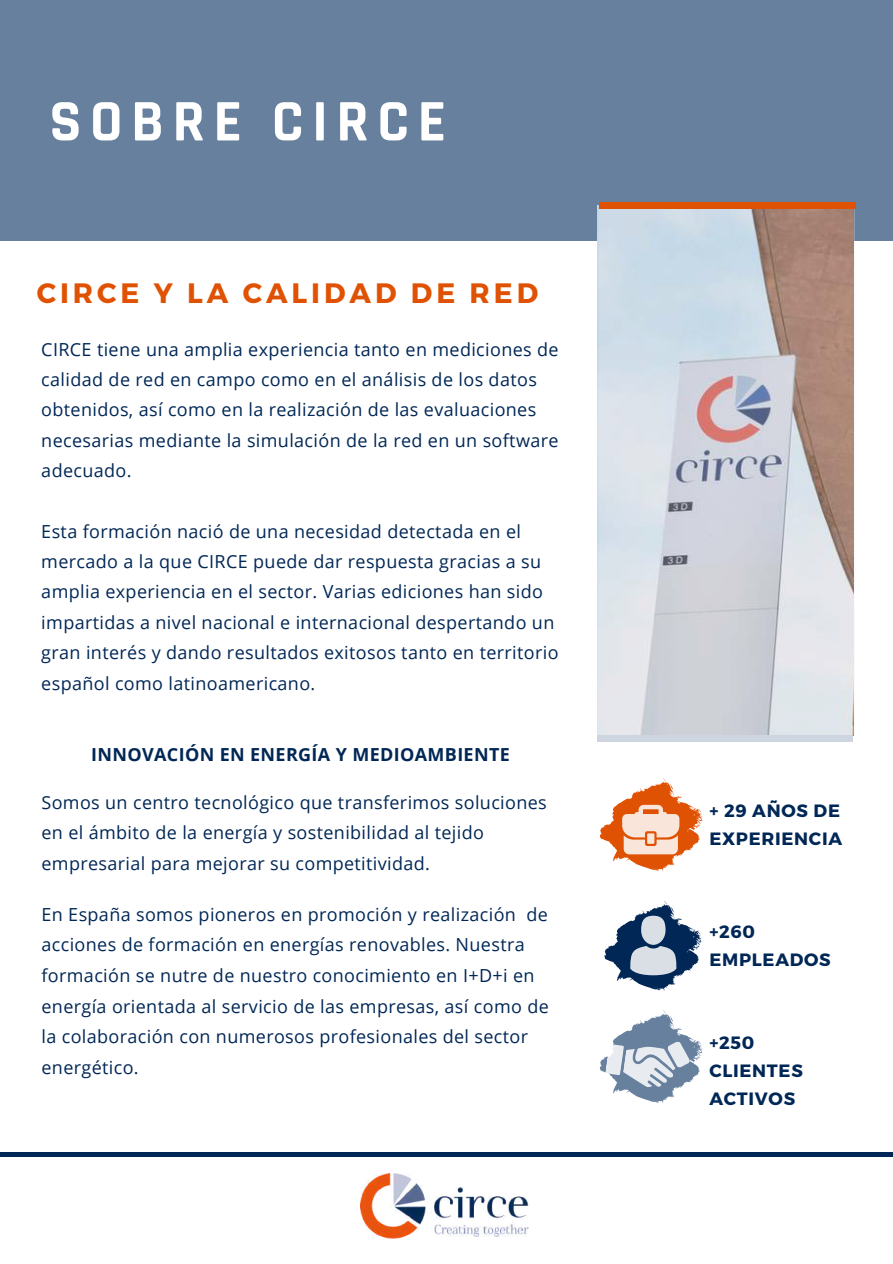
<style>
.page{position:relative;width:893px;height:1264px;background:#fff}
.page>*{position:absolute;margin:0;border:0;box-sizing:border-box;transform-origin:0 0}
.t1{font:700 59.55px "Rajdhani";letter-spacing:.14em;color:#fff}
.t2{font:700 28.05px "Montserrat";letter-spacing:.14em;color:#e05203}
.t3{font:18px/30.3px "Open Sans";letter-spacing:.02em;color:#002756}
.t4{font:700 18px "Open Sans";letter-spacing:.02em;color:#002756}
.t5{font:700 17.85px/28px "Montserrat";letter-spacing:.04em;color:#002756}
</style>
<div class="page">
<div style="left:0;top:0;width:892px;height:240px;background:#67809e"></div>
<hr style="left:0;top:1152px;width:892px;height:4px;background:#002756">
<img style="left:361px;top:1173px;width:168px;height:66px">
<svg style="left:599px;top:209px;width:255px;height:525px;background:#cac9ce"></svg>
<div style="left:597px;top:735px;width:255px;height:7px;background:#cdd5e0"></div>
<div style="left:599px;top:202px;width:256px;height:7px;background:#e05203"></div>
<svg style="left:604px;top:901px;width:98px;height:89px"></svg>
<svg style="left:599px;top:1010px;width:104px;height:93px"></svg>
<svg style="left:599px;top:778px;width:104px;height:93px"></svg>
<div style="left:647px;top:833px;width:7px;height:10px;background:#fae5da"></div>
<h1 class="t1" style="left:49px;top:85px;width:398px">SOBRE CIRCE</h1>
<h2 class="t2" style="left:37px;top:275px;width:503px">CIRCE Y LA CALIDAD DE RED</h2>
<p class="t3" style="left:41px;top:333px;width:519px">CIRCE tiene una amplia experiencia tanto en mediciones de calidad de red en campo como en el análisis de los datos obtenidos, así como en la realización de las evaluaciones necesarias mediante la simulación de la red en un software adecuado.</p>
<p class="t3" style="left:41px;top:515px;width:518px">Esta formación nació de una necesidad detectada en el mercado a la que CIRCE puede dar respuesta gracias a su amplia experiencia en el sector. Varias ediciones han sido impartidas a nivel nacional e internacional despertando un gran interés y dando resultados exitosos tanto en territorio español como latinoamericano.</p>
<p class="t4" style="left:91px;top:741px;width:420px">INNOVACIÓN EN ENERGÍA Y MEDIOAMBIENTE</p>
<p class="t3" style="left:41px;top:786px;width:507px">Somos un centro tecnológico que transferimos soluciones en el ámbito de la energía y sostenibilidad al tejido empresarial para mejorar su competitividad.</p>
<p class="t3" style="left:41px;top:898px;width:509px">En España somos pioneros en promoción y realización de acciones de formación en energías renovables. Nuestra formación se nutre de nuestro conocimiento en I+D+i en energía orientada al servicio de las empresas, así como de la colaboración con numerosos profesionales del sector energético.</p>
<p class="t5" style="left:709px;top:795px;width:134px">+ 29 AÑOS DE<br>EXPERIENCIA</p>
<p class="t5" style="left:709px;top:916px;width:123px">+260<br>EMPLEADOS</p>
<p class="t5" style="left:709px;top:1027px;width:95px">+250<br>CLIENTES<br>ACTIVOS</p>
</div>
